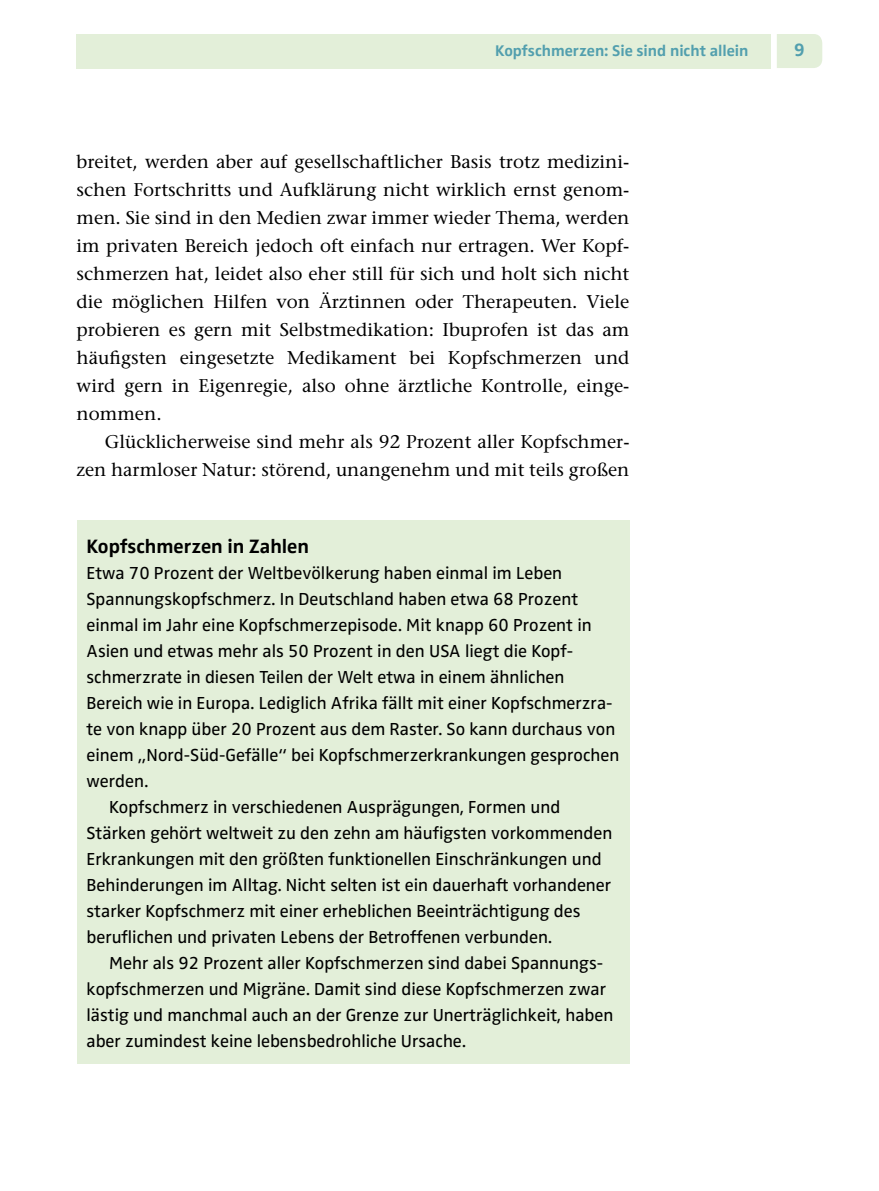
<style>
.page{position:relative;width:879px;height:1191px;background:#fff}
.page>*{position:absolute;margin:0;border:0;box-sizing:border-box;transform-origin:0 0}
.t1{font:700 20px "Zwo Pro";color:#000}
.t2{font:18.4px/28px "Stone Serif";color:#000;text-align:justify}
.t3{font:700 18.4px "Zwo Pro";color:#529fae}
.t4{font:18px "Zwo Pro";color:#000}
.t5{font:700 16px "Zwo Pro";color:#529fae}
</style>
<div class="page">
<div style="left:77px;top:34px;width:694px;height:34px;background:#e3efd9"></div>
<div style="left:777px;top:34px;width:45px;height:34px;background:#e3efd9"></div>
<div style="left:77px;top:520px;width:552px;height:544px;background:#e3efd9"></div>
<p class="t5" style="left:495px;top:41px;width:255px">Kopfschmerzen: Sie sind nicht allein</p>
<p class="t3" style="left:794px;top:39px;width:12px">9</p>
<p class="t2" style="left:77px;top:148px;width:554px">breitet, werden aber auf gesellschaftlicher Basis trotz medizini&shy;schen Fortschritts und Aufklärung nicht wirklich ernst genom&shy;men. Sie sind in den Medien zwar immer wieder Thema, werden im privaten Bereich jedoch oft einfach nur ertragen. Wer Kopf&shy;schmerzen hat, leidet also eher still für sich und holt sich nicht die möglichen Hilfen von Ärztinnen oder Therapeuten. Viele probieren es gern mit Selbstmedikation: Ibuprofen ist das am häufigsten eingesetzte Medikament bei Kopfschmerzen und wird gern in Eigenregie, also ohne ärztliche Kontrolle, einge&shy;nommen.</p>
<p class="t2" style="left:77px;top:428px;width:554px;text-align:right">Glücklicherweise sind mehr als 92 Prozent aller Kopfschmer&shy;zen harmloser Natur: störend, unangenehm und mit teils großen</p>
<p class="t1" style="left:86px;top:535px;width:224px">Kopfschmerzen in Zahlen</p>
<p class="t4" style="left:86px;top:562px;width:477px">Etwa 70 Prozent der Weltbevölkerung haben einmal im Leben</p>
<p class="t4" style="left:86px;top:588px;width:493px">Spannungskopfschmerz. In Deutschland haben etwa 68 Prozent</p>
<p class="t4" style="left:86px;top:614px;width:507px">einmal im Jahr eine Kopfschmerzepisode. Mit knapp 60 Prozent in</p>
<p class="t4" style="left:86px;top:640px;width:488px">Asien und etwas mehr als 50 Prozent in den USA liegt die Kopf-</p>
<p class="t4" style="left:86px;top:666px;width:479px">schmerzrate in diesen Teilen der Welt etwa in einem ähnlichen</p>
<p class="t4" style="left:86px;top:692px;width:528px">Bereich wie in Europa. Lediglich Afrika fällt mit einer Kopfschmerzra-</p>
<p class="t4" style="left:86px;top:718px;width:530px">te von knapp über 20 Prozent aus dem Raster. So kann durchaus von</p>
<p class="t4" style="left:86px;top:744px;width:534px">einem „Nord-Süd-Gefälle“ bei Kopfschmerzerkrankungen gesprochen</p>
<p class="t4" style="left:86px;top:770px;width:63px">werden.</p>
<p class="t4" style="left:109px;top:796px;width:453px">Kopfschmerz in verschiedenen Ausprägungen, Formen und</p>
<p class="t4" style="left:86px;top:822px;width:527px">Stärken gehört weltweit zu den zehn am häufigsten vorkommenden</p>
<p class="t4" style="left:86px;top:848px;width:517px">Erkrankungen mit den größten funktionellen Einschränkungen und</p>
<p class="t4" style="left:86px;top:874px;width:526px">Behinderungen im Alltag. Nicht selten ist ein dauerhaft vorhandener</p>
<p class="t4" style="left:86px;top:900px;width:496px">starker Kopfschmerz mit einer erheblichen Beeinträchtigung des</p>
<p class="t4" style="left:86px;top:926px;width:467px">beruflichen und privaten Lebens der Betroffenen verbunden.</p>
<p class="t4" style="left:109px;top:952px;width:495px">Mehr als 92 Prozent aller Kopfschmerzen sind dabei Spannungs-</p>
<p class="t4" style="left:86px;top:978px;width:521px">kopfschmerzen und Migräne. Damit sind diese Kopfschmerzen zwar</p>
<p class="t4" style="left:86px;top:1004px;width:528px">lästig und manchmal auch an der Grenze zur Unerträglichkeit, haben</p>
<p class="t4" style="left:86px;top:1030px;width:381px">aber zumindest keine lebensbedrohliche Ursache.</p>
</div>
